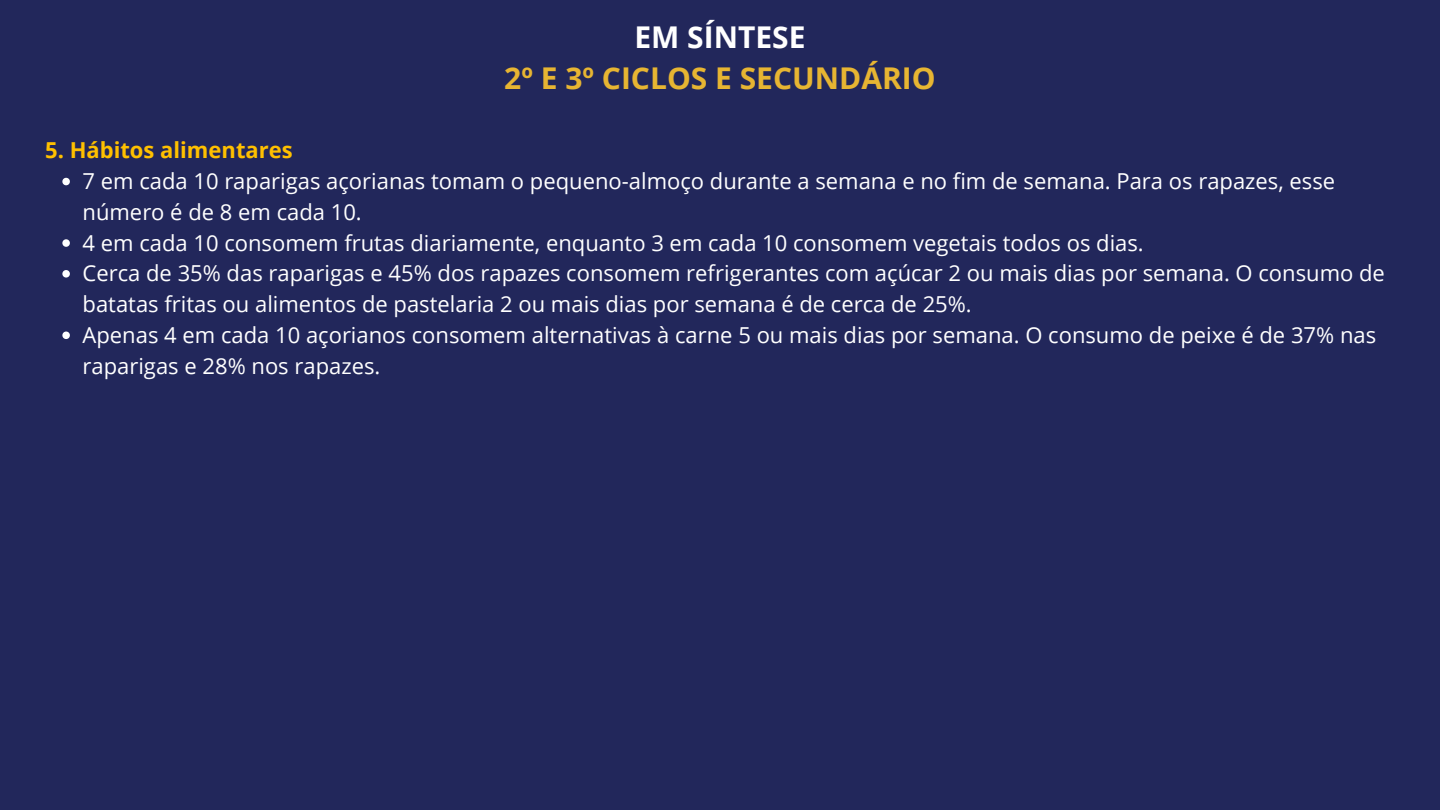
<style>
.page{position:relative;width:1440px;height:810px;background:#22275b}
.page>*{position:absolute;margin:0;border:0;box-sizing:border-box;transform-origin:0 0}
.t1{font:700 30px/41.2px "Open Sans";color:#e7b532;text-align:center}
.t2{font:22px/30.8px "Open Sans";color:#fff}
.t3{font:700 22px "Open Sans";color:#ffc000}
.s1{color:#fff}
</style>
<div class="page">
<svg style="left:62px;top:178px;width:8px;height:7px"></svg>
<svg style="left:62px;top:239px;width:8px;height:8px"></svg>
<svg style="left:62px;top:270px;width:8px;height:8px"></svg>
<svg style="left:62px;top:332px;width:8px;height:7px"></svg>
<h1 class="t1" style="left:504px;top:16px;width:433px"><span class="s1">EM SÍNTESE<br></span>2º E 3º CICLOS E SECUNDÁRIO</h1>
<h2 class="t3" style="left:45px;top:135px;width:249px">5. Hábitos alimentares</h2>
<p class="t2" style="left:83px;top:165px;width:1254px">7 em cada 10 raparigas açorianas tomam o pequeno-almoço durante a semana e no fim de semana. Para os rapazes, esse número é de 8 em cada 10.</p>
<p class="t2" style="left:83px;top:227px;width:1063px">4 em cada 10 consomem frutas diariamente, enquanto 3 em cada 10 consomem vegetais todos os dias.</p>
<p class="t2" style="left:83px;top:257px;width:1304px">Cerca de 35% das raparigas e 45% dos rapazes consomem refrigerantes com açúcar 2 ou mais dias por semana. O consumo de batatas fritas ou alimentos de pastelaria 2 ou mais dias por semana é de cerca de 25%.</p>
<p class="t2" style="left:83px;top:319px;width:1295px">Apenas 4 em cada 10 açorianos consomem alternativas à carne 5 ou mais dias por semana. O consumo de peixe é de 37% nas raparigas e 28% nos rapazes.</p>
</div>
